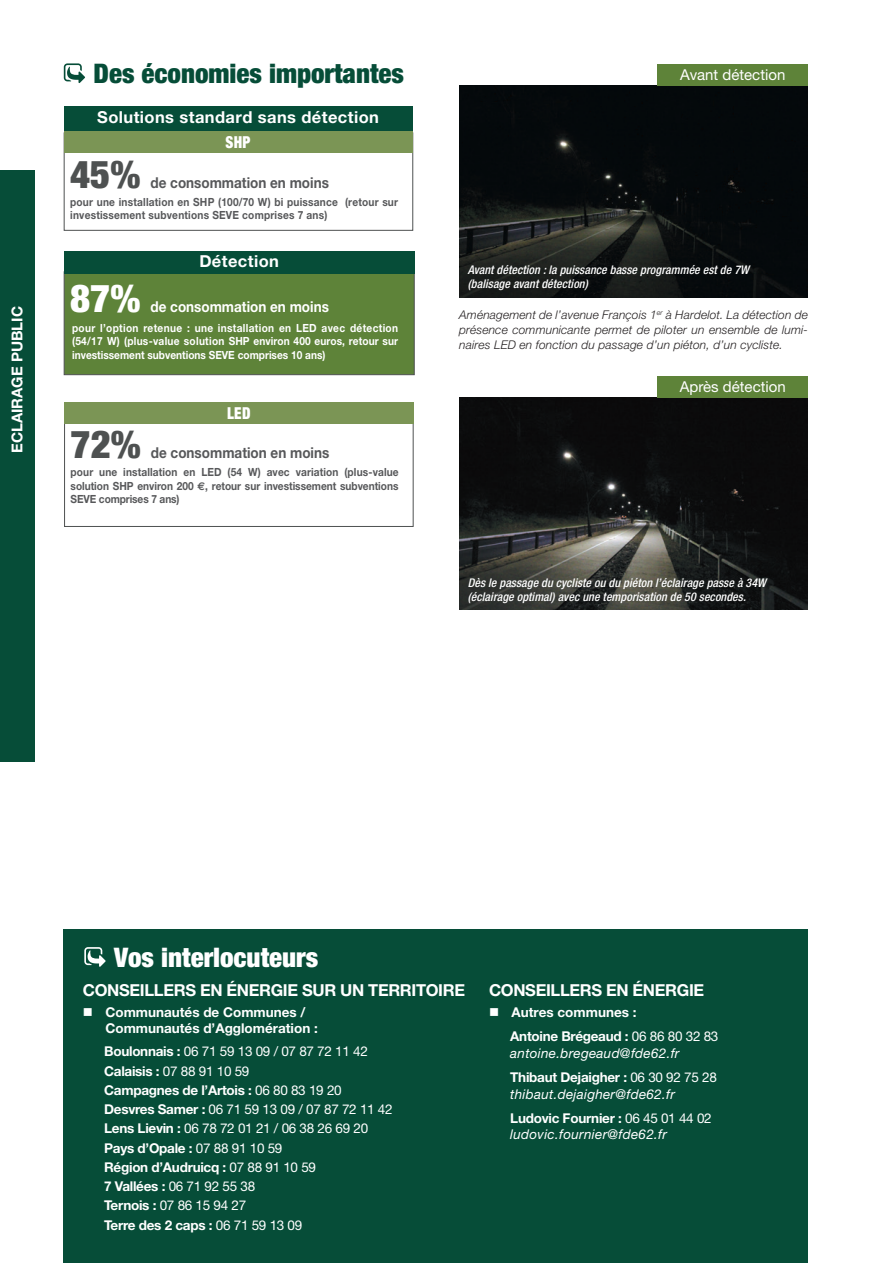
<style>
.page{position:relative;width:893px;height:1263px;background:#fff}
.page>*{position:absolute;margin:0;border:0;box-sizing:border-box;transform-origin:0 0}
.t1{font:900 condensed 38.7px "Helvetica Neue LT Std";color:#4e5151}
.t2{font:900 condensed 38.7px "Helvetica Neue LT Std";color:#fff}
.Sous-titre_1{font:900 condensed 27px "Helvetica Neue LT Pro";color:#064d38}
.Sous-titre_1-2{font:900 condensed 27px "Helvetica Neue LT Pro";color:#fff}
.t3{font:700 16.5px "Helvetica Neue LT Std";letter-spacing:-.02em;color:#fff}
.ParaStyle10-Leading{font:700 16.5px "Helvetica Neue LT Pro";letter-spacing:.025em;color:#fff}
.t4{font:900 condensed 16.5px "Helvetica Neue LT Std";letter-spacing:.02em;color:#fff;scale:.9 1}
.t5{font:700 15px "Helvetica Neue LT Pro";color:#57585a;scale:.9 1}
.t6{font:15px "Helvetica Neue LT Std";color:#fff}
.Titre_fiche{font:700 15px "Helvetica Neue LT Pro";color:#fff;scale:.9 1}
.Titre_fiche-2{font:700 15px "Helvetica Neue LT Pro";color:#fff}
.Liste_carré_plein{font:italic 13.5px/16.2px "Helvetica Neue LT Std";letter-spacing:.02em;color:#fff}
.Liste_carré_plein-2{font:13.5px "Helvetica Neue LT Std";letter-spacing:-.02em;color:#fff}
.Liste_carré_plein-3{font:700 13.5px "Helvetica Neue LT Std";letter-spacing:-.02em;color:#fff}
.t7{font:700 13.5px/16.2px "Helvetica Neue LT Pro";color:#fff}
.t8{font:italic 500 condensed 12px/14.4px "Helvetica Neue LT Std";letter-spacing:.005em;color:#fff}
.t9{font:italic 300 12px/15px "Helvetica Neue LT Std";letter-spacing:.01em;color:#231f20;text-align:justify}
.t10{font:700 11.25px/13.5px "Helvetica Neue LT Pro";letter-spacing:.02em;color:#57585a;scale:.9 1}
.t11{font:700 11.25px/13.5px "Helvetica Neue LT Pro";color:#fff;text-align:justify;scale:.9 1}
.s1{font-family:"Euro Sans Std"}
.s2{font-weight:700}
.s3{font-weight:400}
.s4{font-weight:700;font-style:normal}
.s5{font-style:normal}
</style>
<div class="page">
<div style="left:0;top:170px;width:34px;height:592px;background:#064d38"></div>
<img style="left:459px;top:85px;width:349px;height:213px">
<img style="left:459px;top:397px;width:349px;height:213px">
<div style="left:658px;top:64px;width:150px;height:21px;background:#5e8339"></div>
<div style="left:658px;top:376px;width:150px;height:21px;background:#5e8339"></div>
<svg style="left:64px;top:63px;width:21px;height:20px"></svg>
<div style="left:64px;top:133px;width:349px;height:98px;background:#fff;border:1px solid #4e5151"></div>
<div style="left:64px;top:402px;width:350px;height:125px;border:1px solid #4e5151"></div>
<div style="left:64px;top:271px;width:351px;height:104px;background:#5e8339;border:1px solid #4e5151"></div>
<div style="left:64px;top:251px;width:351px;height:23px;background:#064d38"></div>
<div style="left:64px;top:106px;width:348px;height:26px;background:#064d38"></div>
<div style="left:64px;top:132px;width:348px;height:21px;background:#7b9555"></div>
<div style="left:64px;top:402px;width:350px;height:22px;background:#7b9555"></div>
<div style="left:64px;top:930px;width:744px;height:333px;background:#064d38"></div>
<svg style="left:84px;top:947px;width:22px;height:20px"></svg>
<p class="Sous-titre_1" style="left:94px;top:57px;width:312px">Des économies importantes</p>
<p class="ParaStyle10-Leading" style="left:97px;top:107px;width:283px">Solutions standard sans détection</p>
<p class="t4" style="left:226px;top:132px;width:29px">SHP</p>
<p class="t1" style="left:70px;top:151px;width:72px">45%</p>
<p class="t5" style="left:150px;top:174px;width:200px">de consommation en moins</p>
<p class="t10" style="left:70px;top:195px;width:366px">pour une installation en SHP (100/70 W) bi puissance (retour sur investissement subventions SEVE comprises 7 ans)</p>
<p class="t6" style="left:680px;top:66px;width:107px">Avant détection</p>
<p class="ParaStyle10-Leading" style="left:199px;top:251px;width:81px">Détection</p>
<p class="t8" style="left:468px;top:263px;width:283px">Avant détection : la puissance basse programmée est de 7W (balisage avant détection)</p>
<p class="t2" style="left:70px;top:275px;width:72px">87%</p>
<p class="Titre_fiche" style="left:150px;top:298px;width:200px">de consommation en moins</p>
<p class="Titre_fiche-2" style="left:8px;top:453px;width:148px;rotate:-90deg">ECLAIRAGE PUBLIC</p>
<p class="t9" style="left:459px;top:307px;width:350px">Aménagement de l’avenue François 1<sup>er</sup> à Hardelot. La détection de présence communicante permet de piloter un ensemble de lumi&shy;naires LED en fonction du passage d’un piéton, d’un cycliste.</p>
<p class="t11" style="left:72px;top:321px;width:364px">pour l’option retenue : une installation en LED avec détection (54/17 W) (plus-value solution SHP environ 400 euros, retour sur investissement subventions SEVE comprises 10 ans)</p>
<p class="t6" style="left:680px;top:378px;width:107px">Après détection</p>
<p class="t4" style="left:227px;top:403px;width:28px">LED</p>
<p class="t1" style="left:71px;top:421px;width:72px">72%</p>
<p class="t5" style="left:151px;top:444px;width:200px">de consommation en moins</p>
<p class="t10" style="left:71px;top:465px;width:366px;text-align:justify">pour une installation en LED (54 W) avec variation (plus-value solution SHP environ 200 <span class="s1">€</span>, retour sur investissement subventions SEVE comprises 7 ans)</p>
<p class="t8" style="left:468px;top:576px;width:300px">Dès le passage du cycliste ou du piéton l’éclairage passe à 34W (éclairage optimal) avec une temporisation de 50 secondes.</p>
<p class="Sous-titre_1-2" style="left:114px;top:940px;width:206px">Vos interlocuteurs</p>
<p class="t3" style="left:83px;top:980px;width:384px">CONSEILLERS EN ÉNERGIE SUR UN TERRITOIRE</p>
<p class="t7" style="left:105px;top:1003px;width:214px;text-indent:-22px">■ Communautés de Communes /<br>Communautés d’Agglomération :</p>
<p class="Liste_carré_plein-2" style="left:104px;top:1043px;width:265px"><span class="s2">Boulonnais :</span> 06 71 59 13 09 / 07 87 72 11 42</p>
<p class="Liste_carré_plein-2" style="left:104px;top:1063px;width:147px"><span class="s2">Calaisis :</span> 07 88 91 10 59</p>
<p class="Liste_carré_plein-3" style="left:104px;top:1082px;width:239px">Campagnes de l’Artois : <span class="s3">06 80 83 19 20</span></p>
<p class="Liste_carré_plein-2" style="left:104px;top:1101px;width:290px"><span class="s2">Desvres Samer :</span> 06 71 59 13 09 / 07 87 72 11 42</p>
<p class="Liste_carré_plein-2" style="left:104px;top:1120px;width:266px"><span class="s2">Lens Lievin :</span> 06 78 72 01 21 / 06 38 26 69 20</p>
<p class="Liste_carré_plein-3" style="left:104px;top:1139px;width:180px">Pays d’Opale : <span class="s3">07 88 91 10 59</span></p>
<p class="Liste_carré_plein-3" style="left:104px;top:1159px;width:213px">Région d’Audruicq : <span class="s3">07 88 91 10 59</span></p>
<p class="Liste_carré_plein-2" style="left:104px;top:1178px;width:153px"><span class="s2">7 Vallées :</span> 06 71 92 55 38</p>
<p class="Liste_carré_plein-2" style="left:104px;top:1197px;width:144px"><span class="s2">Ternois :</span> 07 86 15 94 27</p>
<p class="Liste_carré_plein-3" style="left:104px;top:1216px;width:200px">Terre des 2 caps : <span class="s3">06 71 59 13 09</span></p>
<p class="t3" style="left:489px;top:980px;width:217px">CONSEILLERS EN ÉNERGIE</p>
<p class="t7" style="left:489px;top:1003px;width:149px">■ Autres communes :</p>
<p class="Liste_carré_plein" style="left:510px;top:1028px;width:210px"><span class="s4">Antoine Brégeaud :</span> <span class="s5">06 86 80 32 83 </span>antoine.bregeaud@fde62.fr</p>
<p class="Liste_carré_plein" style="left:510px;top:1069px;width:208px"><span class="s4">Thibaut Dejaigher :</span> <span class="s5">06 30 92 75 28 </span>thibaut.dejaigher@fde62.fr</p>
<p class="Liste_carré_plein" style="left:510px;top:1110px;width:203px"><span class="s4">Ludovic Fournier :</span> <span class="s5">06 45 01 44 02 </span>ludovic.fournier@fde62.fr</p>
</div>
